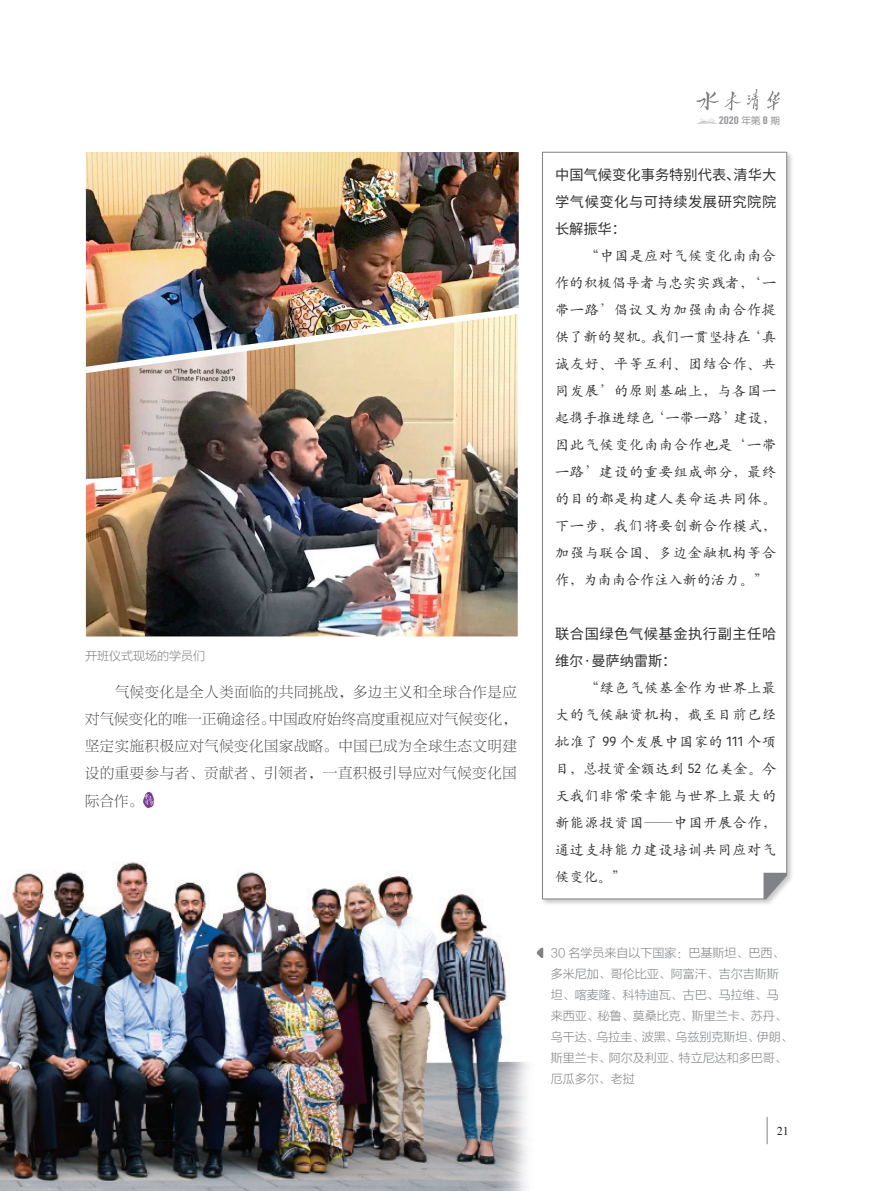
<style>
.page{position:relative;width:872px;height:1191px;background:#fff}
.page>*{position:absolute;margin:0;border:0;box-sizing:border-box;transform-origin:0 0}
.正文字体{font:14.25px/27px "H Yc 1 gj";letter-spacing:.04em;color:#312f30;text-align:justify}
.正文字体-2{font:14.25px/27.2px "FZNBSJW GB1 0";letter-spacing:.05em;color:#312f30;text-align:justify}
.正文字体-3{font:14.25px/27px "Source Han Sans CN";letter-spacing:.035em;color:#312f30;text-align:justify}
.图注{font:12px/21px "FZLTXHK GBK1 0";color:#808285}
.t1{font:12px "Times";color:#231f20}
.t2{font:700 10.8px "DIN Condensed";color:#939598;scale:1.25 1}
.s1{font-family:"FZY3 JW GB1 0";font-weight:400;font-size:9.6px}
.s2{font-family:"Kohinoor Bangla"}
</style>
<div class="page">
<svg style="left:767px;top:1117px;width:1px;height:27px"></svg>
<svg style="left:696px;top:91px;width:45px;height:20px"></svg>
<svg style="left:747px;top:89px;width:12px;height:22px"></svg>
<svg style="left:767px;top:91px;width:13px;height:19px"></svg>
<svg style="left:697px;top:117px;width:20px;height:7px"></svg>
<img style="left:0;top:862px;width:544px;height:329px">
<img style="left:86px;top:152px;width:433px;height:149px">
<img style="left:86px;top:379px;width:432px;height:257px">
<img style="left:85px;top:301px;width:434px;height:78px">
<div style="left:540px;top:150px;width:254px;height:756px;background:#231f20;opacity:.25"></div>
<svg style="left:542px;top:152px;width:245px;height:747px"></svg>
<img style="left:143px;top:793px;width:10px;height:15px">
<svg style="left:536px;top:947px;width:7px;height:11px"></svg>
<p class="图注" style="left:85px;top:646px;width:121px">开班仪式现场的学员们</p>
<p class="正文字体-2" style="left:85px;top:679px;width:433px;text-indent:30px">气候变化是全人类面临的共同挑战，多边主义和全球合作是应对气候变化的唯一正确途径。中国政府始终高度重视应对气候变化，坚定实施积极应对气候变化国家战略。中国已成为全球生态文明建设的重要参与者、贡献者、引领者，一直积极引导应对气候变化国际合作。</p>
<p class="t2" style="left:719px;top:113px;width:50px">2020 <span class="s1">年第</span> 8 <span class="s1">期</span></p>
<p class="正文字体-3" style="left:555px;top:161px;width:223px">中国气候变化事务特别代表、清华大学气候变化与可持续发展研究院院长解振华：</p>
<p class="正文字体" style="left:555px;top:242px;width:223px;text-indent:30px">“中国是应对气候变化南南合作的积极倡导者与忠实实践者，‘一带一路’倡议又为加强南南合作提供了新的契机。我们一贯坚持在‘真诚友好、平等互利、团结合作、共同发展’的原则基础上，与各国一起携手推进绿色‘一带一路’建设，因此气候变化南南合作也是‘一带一路’建设的重要组成部分，最终的目的都是构建人类命运共同体。下一步，我们将要创新合作模式，加强与联合国、多边金融机构等合作，为南南合作注入新的活力。”</p>
<p class="正文字体-3" style="left:555px;top:620px;width:223px">联合国绿色气候基金执行副主任哈维尔·曼萨纳雷斯：</p>
<p class="正文字体" style="left:555px;top:674px;width:223px;text-indent:30px">“绿色气候基金作为世界上最大的气候融资机构，截至目前已经批准了 <span class="s2">99</span> 个发展中国家的 <span class="s2">111</span> 个项目，总投资金额达到 <span class="s2">52</span> 亿美金。今天我们非常荣幸能与世界上最大的新能源投资国——中国开展合作，通过支持能力建设培训共同应对气候变化。”</p>
<p class="图注" style="left:551px;top:942px;width:243px">30 名学员来自以下国家：巴基斯坦、巴西、多米尼加、哥伦比亚、阿富汗、吉尔吉斯斯坦、喀麦隆、科特迪瓦、古巴、马拉维、马来西亚、秘鲁、莫桑比克、斯里兰卡、苏丹、乌干达、乌拉圭、波黑、乌兹别克斯坦、伊朗、斯里兰卡、阿尔及利亚、特立尼达和多巴哥、厄瓜多尔、老挝</p>
<p class="t1" style="left:777px;top:1119px;width:13px">21</p>
</div>
